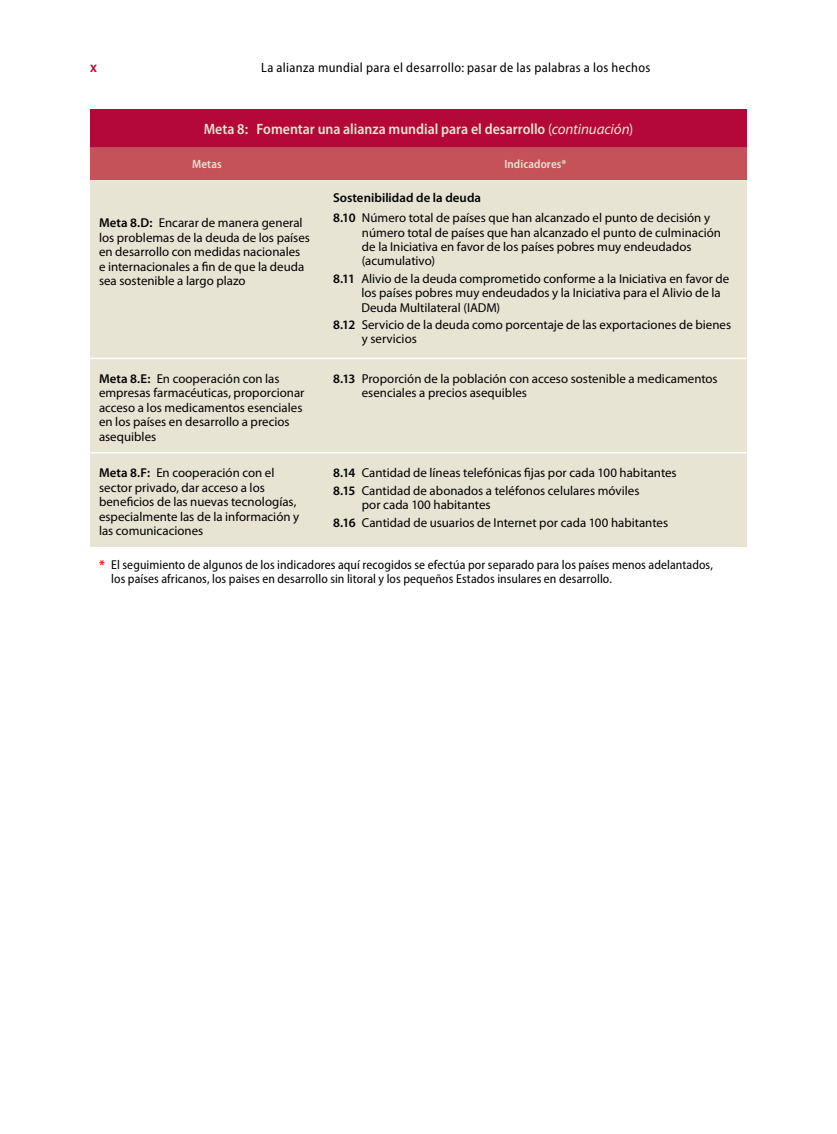
<style>
.page{position:relative;width:837px;height:1134px;background:#fff}
.page>*{position:absolute;margin:0;border:0;box-sizing:border-box;transform-origin:0 0}
.t1{font:600 semi-condensed 15px "Myriad Pro";color:#e7e4d3}
.t2{font:600 semi-condensed 15px "Myriad Pro";color:#b30838}
.t3{font:semi-condensed 13.5px "Myriad Pro";letter-spacing:.025em;color:#000}
.t4{font:12.9px/14.4px "Myriad Pro";color:#000}
.t5{font:semi-condensed 12.9px/14.4px "Myriad Pro";letter-spacing:.005em;color:#000}
.t6{font:600 semi-condensed 12px "Myriad Pro";letter-spacing:.005em;color:#e7e4d3}
.s1{font-weight:400}
.s2{font-weight:400;font-style:italic;font-stretch:normal}
.s3{font-weight:600}
.s4{font-weight:700;font-stretch:normal;color:#f00}
</style>
<div class="page">
<div style="left:90px;top:109px;width:657px;height:38px;background:#b30838"></div>
<div style="left:90px;top:147px;width:657px;height:33px;background:#c45258"></div>
<div style="left:90px;top:180px;width:657px;height:367px;background:#e7e4d3"></div>
<hr style="left:90px;top:358px;width:234px;height:1px;background:#fff">
<hr style="left:324px;top:358px;width:423px;height:1px;background:#fff">
<hr style="left:90px;top:452px;width:234px;height:1px;background:#fff">
<hr style="left:324px;top:452px;width:423px;height:1px;background:#fff">
<p class="t2" style="left:90px;top:59px;width:8px">x</p>
<p class="t3" style="left:261px;top:60px;width:391px">La alianza mundial para el desarrollo: pasar de las palabras a los hechos</p>
<p class="t1" style="left:204px;top:120px;width:431px">Meta 8: Fomentar una alianza mundial para el desarrollo <span class="s1">(</span><span class="s2">continuación</span><span class="s1">)</span></p>
<p class="t6" style="left:192px;top:158px;width:31px">Metas</p>
<p class="t6" style="left:504px;top:158px;width:64px">Indicadores*</p>
<p class="t4" style="left:99px;top:216px;width:212px"><span class="s3">Meta 8.D:</span> Encarar de manera general los problemas de la deuda de los países en desarrollo con medidas nacionales e internacionales a fin de que la deuda sea sostenible a largo plazo</p>
<p class="t4" style="left:333px;top:187px;width:379px;line-height:20.4px"><span class="s3">Sostenibilidad de la deuda<br>8.10</span> Número total de países que han alcanzado el punto de decisión y</p>
<p class="t4" style="left:362px;top:225px;width:361px">número total de países que han alcanzado el punto de culminación de la Iniciativa en favor de los países pobres muy endeudados (acumulativo)</p>
<p class="t4" style="left:361px;top:271px;width:370px;text-indent:-28px"><span class="s3">8.11</span> Alivio de la deuda comprometido conforme a la Iniciativa en favor de los países pobres muy endeudados y la Iniciativa para el Alivio de la<br>Deuda Multilateral (IADM)</p>
<p class="t4" style="left:362px;top:317px;width:371px;text-indent:-29px"><span class="s3">8.12</span> Servicio de la deuda como porcentaje de las exportaciones de bienes y servicios</p>
<p class="t4" style="left:99px;top:371px;width:207px"><span class="s3">Meta 8.E:</span> En cooperación con las empresas farmacéuticas, proporcionar acceso a los medicamentos esenciales en los países en desarrollo a precios asequibles</p>
<p class="t4" style="left:362px;top:371px;width:358px;text-indent:-29px"><span class="s3">8.13</span> Proporción de la población con acceso sostenible a medicamentos esenciales a precios asequibles</p>
<p class="t4" style="left:99px;top:466px;width:202px"><span class="s3">Meta 8.F:</span> En cooperación con el sector privado, dar acceso a los beneficios de las nuevas tecnologías, especialmente las de la información y las comunicaciones</p>
<p class="t4" style="left:333px;top:464px;width:345px;line-height:17.4px"><span class="s3">8.14</span> Cantidad de líneas telefónicas fijas por cada 100 habitantes<br><span class="s3">8.15</span> Cantidad de abonados a teléfonos celulares móviles</p>
<p class="t4" style="left:333px;top:496px;width:337px;line-height:17.4px;text-indent:29px">por cada 100 habitantes<br><span class="s3">8.16</span> Cantidad de usuarios de Internet por cada 100 habitantes</p>
<p class="t5" style="left:111px;top:557px;width:603px;text-indent:-12px"><span class="s4">*</span> El seguimiento de algunos de los indicadores aquí recogidos se efectúa por separado para los países menos adelantados, los países africanos, los paises en desarrollo sin litoral y los pequeños Estados insulares en desarrollo.</p>
</div>
